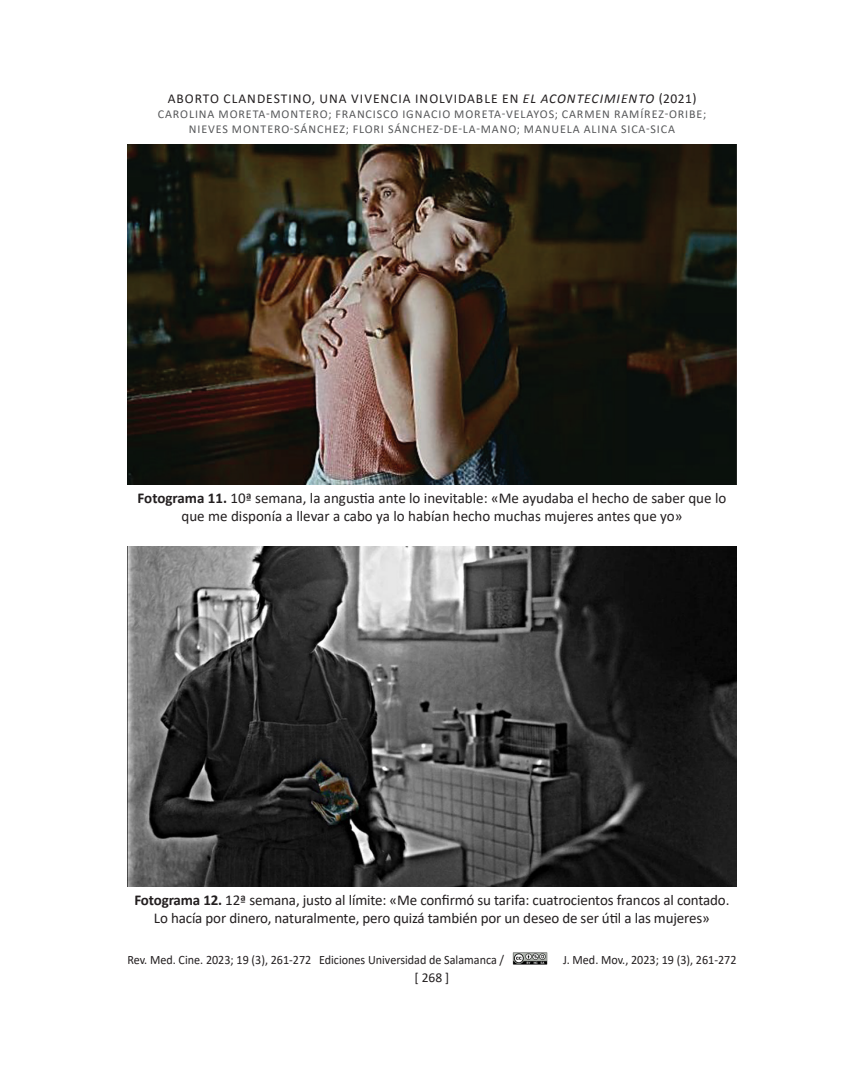
<style>
.page{position:relative;width:864px;height:1080px;background:#fff}
.page>*{position:absolute;margin:0;border:0;box-sizing:border-box;transform-origin:0 0}
.FigureCaption{font:15px/18px "Calibri";letter-spacing:-.01em;color:#231f20;text-align:center}
.t1{font:13.5px "Calibri";letter-spacing:.075em;color:#231f20}
.t2{font:12.75px "Calibri";color:#231f20;scale:.95 1}
.t3{font:12px/15px "Calibri";letter-spacing:.075em;color:#57585a;text-align:center}
.s1{font-style:italic}
.s2{font-weight:700}
</style>
<div class="page">
<img style="left:513px;top:952px;width:34px;height:12px">
<img style="left:128px;top:145px;width:608px;height:340px">
<img style="left:128px;top:547px;width:608px;height:340px">
<p class="t1" style="left:168px;top:89px;width:530px">ABORTO CLANDESTINO, UNA VIVENCIA INOLVIDABLE EN <span class="s1">EL ACONTECIMIENTO</span> (2021)</p>
<p class="t3" style="left:158px;top:106px;width:550px">CAROLINA MORETA-MONTERO; FRANCISCO IGNACIO MORETA-VELAYOS; CARMEN RAMÍREZ-ORIBE;<br>NIEVES MONTERO-SÁNCHEZ; FLORI SÁNCHEZ-DE-LA-MANO; MANUELA ALINA SICA-SICA</p>
<p class="FigureCaption" style="left:138px;top:488px;width:590px"><span class="s2">Fotograma 11.</span> 10ª semana, la angustia ante lo inevitable: «Me ayudaba el hecho de saber que lo que me disponía a llevar a cabo ya lo habían hecho muchas mujeres antes que yo»</p>
<p class="FigureCaption" style="left:134px;top:890px;width:597px"><span class="s2">Fotograma 12.</span> 12ª semana, justo al límite: «Me confirmó su tarifa: cuatrocientos francos al contado.<br>Lo hacía por dinero, naturalmente, pero quizá también por un deseo de ser útil a las mujeres»</p>
<p class="t2" style="left:128px;top:951px;width:398px">Rev. Med. Cine. 2023; 19 (3), 261-272 Ediciones Universidad de Salamanca /</p>
<p class="t2" style="left:563px;top:951px;width:184px">J. Med. Mov., 2023; 19 (3), 261-272</p>
<p class="t1" style="left:415px;top:968px;width:36px">[ 268 ]</p>
</div>
